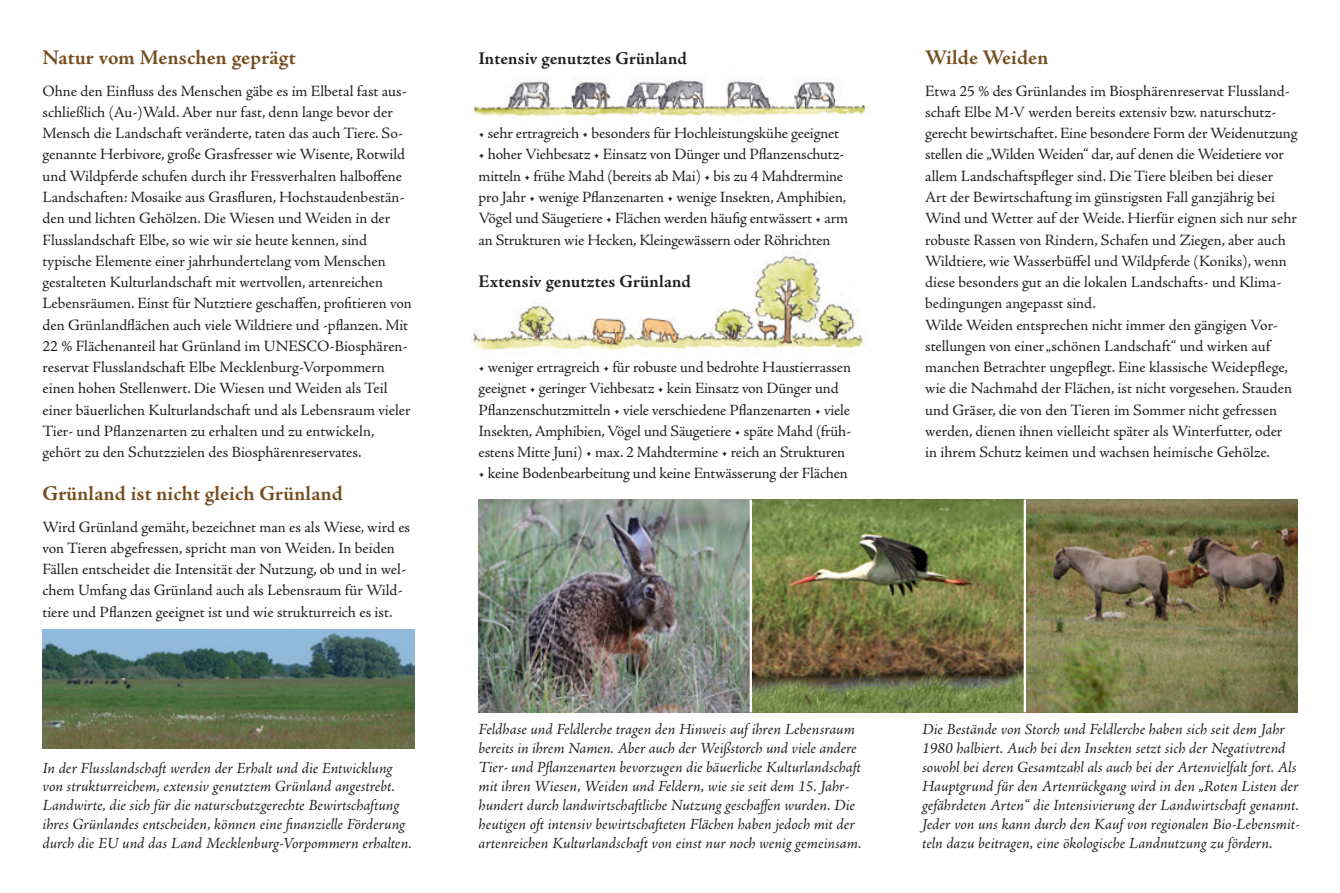
<style>
.page{position:relative;width:1340px;height:893px;background:#fff}
.page>*{position:absolute;margin:0;border:0;box-sizing:border-box;transform-origin:0 0}
.copy{font:700 21px "Adobe Jenson Pro";letter-spacing:.005em;color:#764e1e}
.copy-2{font:700 18px "Adobe Jenson Pro";letter-spacing:.005em;color:#231f20}
.copy-3{font:15.75px/21.3px "Adobe Jenson Pro";letter-spacing:-.005em;color:#231f20}
.t1{font:italic 15.75px/18.9px "Adobe Jenson Pro";letter-spacing:-.005em;color:#231f20}
</style>
<div class="page">
<img style="left:752px;top:500px;width:271px;height:212px">
<img style="left:472px;top:252px;width:392px;height:99px">
<img style="left:474px;top:78px;width:393px;height:39px">
<img style="left:1026px;top:500px;width:271px;height:212px">
<img style="left:478px;top:500px;width:271px;height:212px">
<img style="left:43px;top:629px;width:372px;height:119px">
<p class="copy" style="left:43px;top:45px;width:255px">Natur vom Menschen geprägt</p>
<p class="copy-3" style="left:43px;top:80px;width:366px">Ohne den Einfluss des Menschen gäbe es im Elbetal fast aus-</p>
<p class="copy-3" style="left:43px;top:102px;width:362px">schließlich (Au-)Wald. Aber nur fast, denn lange bevor der<br>Mensch die Landschaft veränderte, taten das auch Tiere. So-</p>
<p class="copy-3" style="left:43px;top:144px;width:371px">genannte Herbivore, große Grasfresser wie Wisente, Rotwild und Wildpferde schufen durch ihr Fressverhalten halboffene Landschaften: Mosaike aus Grasfluren, Hochstaudenbestän&shy;den und lichten Gehölzen. Die Wiesen und Weiden in der Flusslandschaft Elbe, so wie wir sie heute kennen, sind typische Elemente einer jahrhundertelang vom Menschen gestalteten Kulturlandschaft mit wertvollen, artenreichen Lebensräumen. Einst für Nutztiere geschaffen, profitieren von den Grünlandflächen auch viele Wildtiere und -pflanzen. Mit 22 % Flächenanteil hat Grünland im UNESCO-Biosphären&shy;reservat Flusslandschaft Elbe Mecklenburg-Vorpommern einen hohen Stellenwert. Die Wiesen und Weiden als Teil einer bäuerlichen Kulturlandschaft und als Lebensraum vieler Tier- und Pflanzenarten zu erhalten und zu entwickeln, gehört zu den Schutzzielen des Biosphärenreservates.</p>
<p class="copy" style="left:43px;top:481px;width:302px">Grünland ist nicht gleich Grünland</p>
<p class="copy-3" style="left:43px;top:516px;width:369px">Wird Grünland gemäht, bezeichnet man es als Wiese, wird es von Tieren abgefressen, spricht man von Weiden. In beiden<br>Fällen entscheidet die Intensität der Nutzung, ob und in wel-</p>
<p class="copy-3" style="left:43px;top:580px;width:361px">chem Umfang das Grünland auch als Lebensraum für Wild-</p>
<p class="copy-3" style="left:43px;top:601px;width:351px">tiere und Pflanzen geeignet ist und wie strukturreich es ist.</p>
<p class="t1" style="left:43px;top:759px;width:371px">In der Flusslandschaft werden der Erhalt und die Entwicklung von strukturreichem, extensiv genutztem Grünland angestrebt.<br>Landwirte, die sich für die naturschutzgerechte Bewirtschaftung ihres Grünlandes entscheiden, können eine finanzielle Förderung durch die EU und das Land Mecklenburg-Vorpommern erhalten.</p>
<p class="copy-2" style="left:478px;top:48px;width:210px">Intensiv genutztes Grünland</p>
<p class="copy-3" style="left:478px;top:123px;width:362px">• sehr ertragreich • besonders für Hochleistungskühe geeignet</p>
<p class="copy-3" style="left:478px;top:144px;width:367px">• hoher Viehbesatz • Einsatz von Dünger und Pflanzenschutz-</p>
<p class="copy-3" style="left:478px;top:165px;width:371px">mitteln • frühe Mahd (bereits ab Mai) • bis zu 4 Mahdtermine pro Jahr • wenige Pflanzenarten • wenige Insekten, Amphibien, Vögel und Säugetiere • Flächen werden häufig entwässert • arm an Strukturen wie Hecken, Kleingewässern oder Röhrichten</p>
<p class="copy-2" style="left:478px;top:271px;width:214px">Extensiv genutztes Grünland</p>
<p class="copy-3" style="left:478px;top:357px;width:374px">• weniger ertragreich • für robuste und bedrohte Haustierrassen geeignet • geringer Viehbesatz • kein Einsatz von Dünger und Pflanzenschutzmitteln • viele verschiedene Pflanzenarten • viele Insekten, Amphibien, Vögel und Säugetiere • späte Mahd (früh-</p>
<p class="copy-3" style="left:478px;top:442px;width:368px">estens Mitte Juni) • max. 2 Mahdtermine • reich an Strukturen</p>
<p class="copy-3" style="left:478px;top:463px;width:371px">• keine Bodenbearbeitung und keine Entwässerung der Flächen</p>
<p class="copy" style="left:925px;top:45px;width:125px">Wilde Weiden</p>
<p class="copy-3" style="left:925px;top:80px;width:374px">Etwa 25 % des Grünlandes im Biosphärenreservat Flussland&shy;schaft Elbe M-V werden bereits extensiv bzw. naturschutz&shy;gerecht bewirtschaftet. Eine besondere Form der Weidenutzung</p>
<p class="copy-3" style="left:925px;top:144px;width:373px">stellen die „Wilden Weiden“ dar, auf denen die Weidetiere vor allem Landschaftspfleger sind. Die Tiere bleiben bei dieser Art der Bewirtschaftung im günstigsten Fall ganzjährig bei Wind und Wetter auf der Weide. Hierfür eignen sich nur sehr robuste Rassen von Rindern, Schafen und Ziegen, aber auch Wildtiere, wie Wasserbüffel und Wildpferde (Koniks), wenn diese besonders gut an die lokalen Landschafts- und Klima&shy;bedingungen angepasst sind.</p>
<p class="copy-3" style="left:925px;top:314px;width:354px">Wilde Weiden entsprechen nicht immer den gängigen Vor-</p>
<p class="copy-3" style="left:925px;top:335px;width:368px">stellungen von einer „schönen Landschaft“ und wirken auf manchen Betrachter ungepflegt. Eine klassische Weidepflege, wie die Nachmahd der Flächen, ist nicht vorgesehen. Stauden und Gräser, die von den Tieren im Sommer nicht gefressen werden, dienen ihnen vielleicht später als Winterfutter, oder in ihrem Schutz keimen und wachsen heimische Gehölze.</p>
<p class="t1" style="left:478px;top:721px;width:378px">Feldhase und Feldlerche tragen den Hinweis auf ihren Lebensraum</p>
<p class="t1" style="left:478px;top:740px;width:380px">bereits in ihrem Namen. Aber auch der Weißstorch und viele andere</p>
<p class="t1" style="left:478px;top:759px;width:383px">Tier- und Pflanzenarten bevorzugen die bäuerliche Kulturlandschaft</p>
<p class="t1" style="left:478px;top:777px;width:384px">mit ihren Wiesen, Weiden und Feldern, wie sie seit dem 15. Jahr&shy;hundert durch landwirtschaftliche Nutzung geschaffen wurden. Die heutigen oft intensiv bewirtschafteten Flächen haben jedoch mit der artenreichen Kulturlandschaft von einst nur noch wenig gemeinsam.</p>
<p class="t1" style="left:922px;top:721px;width:376px">Die Bestände von Storch und Feldlerche haben sich seit dem Jahr<br>1980 halbiert. Auch bei den Insekten setzt sich der Negativtrend sowohl bei deren Gesamtzahl als auch bei der Artenvielfalt fort. Als</p>
<p class="t1" style="left:922px;top:777px;width:378px">Hauptgrund für den Artenrückgang wird in den „Roten Listen der gefährdeten Arten“ die Intensivierung der Landwirtschaft genannt.</p>
<p class="t1" style="left:922px;top:815px;width:379px">Jeder von uns kann durch den Kauf von regionalen Bio-Lebensmit&shy;teln dazu beitragen, eine ökologische Landnutzung zu fördern.</p>
</div>
